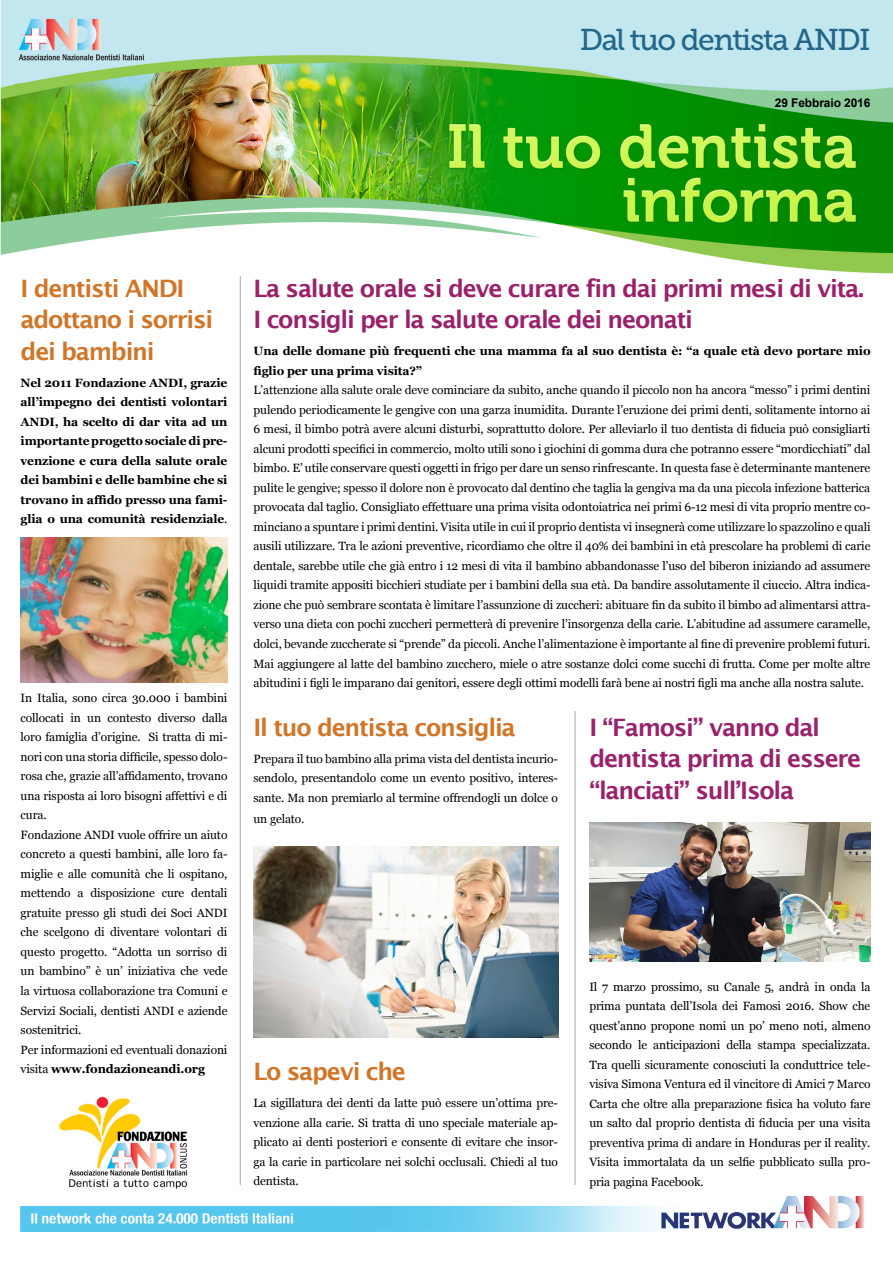
<style>
.page{position:relative;width:893px;height:1263px;background:#fff}
.page>*{position:absolute;margin:0;border:0;box-sizing:border-box;transform-origin:0 0}
.Claim{font:30px "Museo Slab 500";letter-spacing:-.05em;color:#22668a}
.Header_Purple{font:700 24px/31.5px "Lucida Grande";letter-spacing:-.05em;color:#99226b}
.Header_Orange{font:700 24px/31.5px "Lucida Grande";letter-spacing:-.05em;color:#d17629}
.Text{font:12px/19.5px "Georgia";letter-spacing:-.01em;color:#000;text-align:justify}
.Text-2{font:700 12px/19.5px "Georgia";letter-spacing:-.01em;color:#000;text-align:justify}
.Text_-_G{font:700 12px/19.5px "Georgia";letter-spacing:-.01em;color:#000}
.Date{font:700 12px "Arial";letter-spacing:-.01em;color:#000}
.s1{font-weight:400}
.s2{font-weight:700}
</style>
<div class="page">
<img style="left:0;top:0;width:893px;height:304px">
<hr style="left:240px;top:276px;width:1px;height:909px;background:#a7a9ac">
<hr style="left:575px;top:711px;width:1px;height:474px;background:#a7a9ac">
<img style="left:21px;top:1196px;width:843px;height:36px">
<img style="left:254px;top:847px;width:304px;height:190px">
<img style="left:589px;top:822px;width:281px;height:139px">
<img style="left:59px;top:1096px;width:129px;height:92px">
<img style="left:21px;top:537px;width:207px;height:146px">
<p class="Claim" style="left:580px;top:23px;width:292px">Dal tuo dentista ANDI</p>
<p class="Date" style="left:775px;top:94px;width:97px">29 Febbraio 2016</p>
<p class="Header_Orange" style="left:21px;top:274px;width:194px">I dentisti ANDI adottano i sorrisi dei bambini</p>
<p class="Text-2" style="left:21px;top:373px;width:208px">Nel 2011 Fondazione ANDI, grazie all’impegno dei dentisti volontari ANDI, ha scelto di dar vita ad un importante progetto sociale di pre&shy;venzione e cura della salute orale dei bambini e delle bambine che si trovano in affido presso una fami&shy;glia o una comunità residenziale<span class="s1">.</span></p>
<p class="Text" style="left:21px;top:689px;width:208px">In Italia, sono circa 30.000 i bambini collocati in un contesto diverso dalla loro famiglia d’origine. Si tratta di mi&shy;nori con una storia difficile, spesso dolo&shy;rosa che, grazie all’affidamento, trovano una risposta ai loro bisogni affettivi e di cura.</p>
<p class="Text" style="left:21px;top:825px;width:208px">Fondazione ANDI vuole offrire un aiuto concreto a questi bambini, alle loro fa&shy;miglie e alle comunità che li ospitano, mettendo a disposizione cure dentali gratuite presso gli studi dei Soci ANDI che scelgono di diventare volontari di questo progetto. “Adotta un sorriso di un bambino” è un’ iniziativa che vede la virtuosa collaborazione tra Comuni e Servizi Sociali, dentisti ANDI e aziende sostenitrici.</p>
<p class="Text" style="left:21px;top:1040px;width:208px">Per informazioni ed eventuali donazioni visita <span class="s2">www.fondazioneandi.org</span></p>
<p class="Header_Purple" style="left:254px;top:274px;width:612px">La salute orale si deve curare fin dai primi mesi di vita.<br>I consigli per la salute orale dei neonati</p>
<p class="Text_-_G" style="left:254px;top:342px;width:619px">Una delle domane più frequenti che una mamma fa al suo dentista è: “a quale età devo portare mio figlio per una prima visita?”</p>
<p class="Text" style="left:254px;top:381px;width:618px">L’attenzione alla salute orale deve cominciare da subito, anche quando il piccolo non ha ancora “messo” i primi dentini pulendo periodicamente le gengive con una garza inumidita. Durante l’eruzione dei primi denti, solitamente intorno ai 6 mesi, il bimbo potrà avere alcuni disturbi, soprattutto dolore. Per alleviarlo il tuo dentista di fiducia può consigliarti alcuni prodotti specifici in commercio, molto utili sono i giochini di gomma dura che potranno essere “mordicchiati” dal bimbo. E’ utile conservare questi oggetti in frigo per dare un senso rinfrescante. In questa fase è determinante mantenere pulite le gengive; spesso il dolore non è provocato dal dentino che taglia la gengiva ma da una piccola infezione batterica provocata dal taglio. Consigliato effettuare una prima visita odontoiatrica nei primi 6-12 mesi di vita proprio mentre co&shy;minciano a spuntare i primi dentini. Visita utile in cui il proprio dentista vi insegnerà come utilizzare lo spazzolino e quali ausili utilizzare. Tra le azioni preventive, ricordiamo che oltre il 40% dei bambini in età prescolare ha problemi di carie dentale, sarebbe utile che già entro i 12 mesi di vita il bambino abbandonasse l’uso del biberon iniziando ad assumere liquidi tramite appositi bicchieri studiate per i bambini della sua età. Da bandire assolutamente il ciuccio. Altra indica&shy;zione che può sembrare scontata è limitare l’assunzione di zuccheri: abituare fin da subito il bimbo ad alimentarsi attra&shy;verso una dieta con pochi zuccheri permetterà di prevenire l’insorgenza della carie. L’abitudine ad assumere caramelle, dolci, bevande zuccherate si “prende” da piccoli. Anche l’alimentazione è importante al fine di prevenire problemi futuri.<br>Mai aggiungere al latte del bambino zucchero, miele o atre sostanze dolci come succhi di frutta. Come per molte altre abitudini i figli le imparano dai genitori, essere degli ottimi modelli farà bene ai nostri figli ma anche alla nostra salute.</p>
<p class="Header_Purple" style="left:589px;top:713px;width:273px">I “Famosi” vanno dal dentista prima di essere “lanciati” sull’Isola</p>
<p class="Header_Orange" style="left:254px;top:713px;width:264px">Il tuo dentista consiglia</p>
<p class="Text" style="left:254px;top:749px;width:306px">Prepara il tuo bambino alla prima vista del dentista incurio&shy;sendolo, presentandolo come un evento positivo, interes&shy;sante. Ma non premiarlo al termine offrendogli un dolce o</p>
<p class="Text" style="left:254px;top:809px;width:53px">un gelato.</p>
<p class="Header_Orange" style="left:254px;top:1057px;width:154px">Lo sapevi che</p>
<p class="Text" style="left:254px;top:1094px;width:306px">La sigillatura dei denti da latte può essere un’ottima pre&shy;venzione alla carie. Si tratta di uno speciale materiale ap&shy;plicato ai denti posteriori e consente di evitare che insor&shy;ga la carie in particolare nei solchi occlusali. Chiedi al tuo dentista.</p>
<p class="Text" style="left:589px;top:977px;width:283px">Il 7 marzo prossimo, su Canale 5, andrà in onda la prima puntata dell’Isola dei Famosi 2016. Show che quest’anno propone nomi un po’ meno noti, almeno secondo le anticipazioni della stampa specializzata.<br>Tra quelli sicuramente conosciuti la conduttrice tele&shy;visiva Simona Ventura ed il vincitore di Amici 7 Marco Carta che oltre alla preparazione fisica ha voluto fare un salto dal proprio dentista di fiducia per una visita preventiva prima di andare in Honduras per il reality.<br>Visita immortalata da un selfie pubblicato sulla pro&shy;pria pagina Facebook.</p>
</div>
